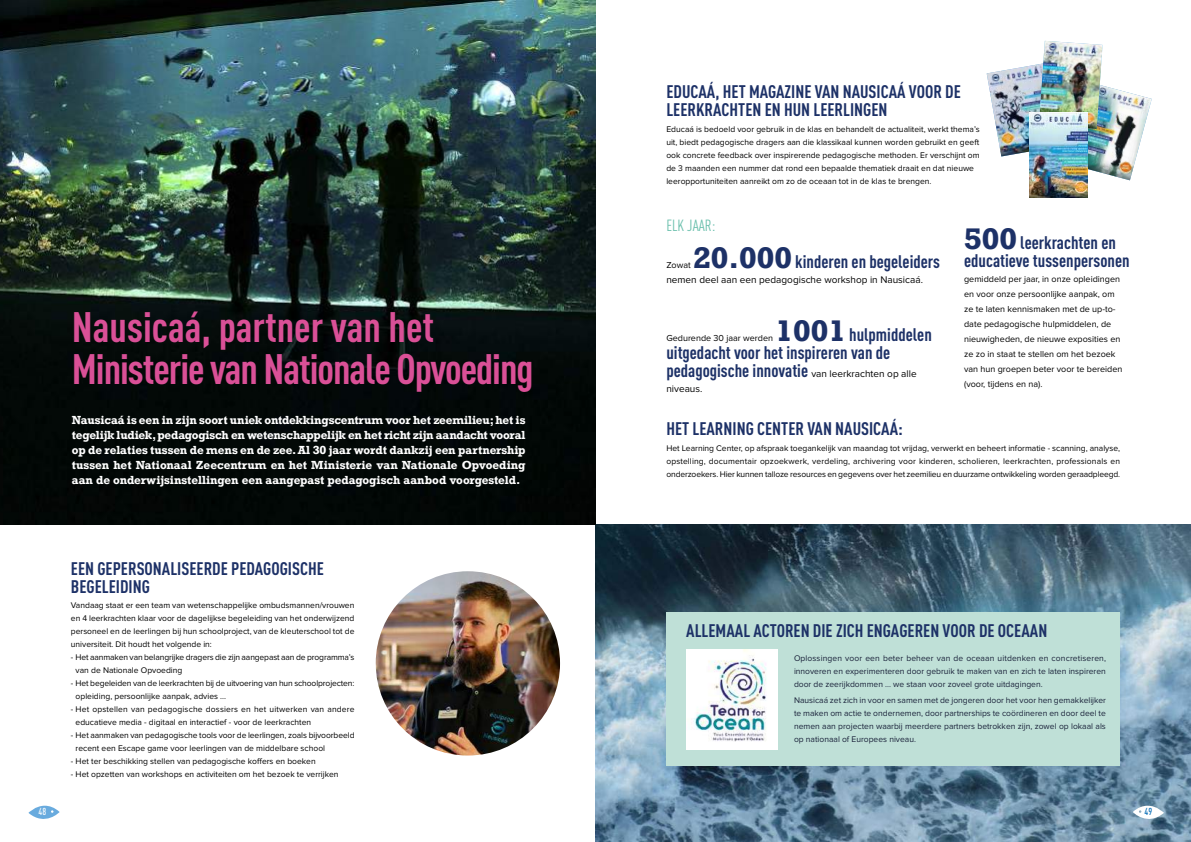
<style>
.page{position:relative;width:1191px;height:842px;background:#fff}
.page>*{position:absolute;margin:0;border:0;box-sizing:border-box;transform-origin:0 0}
.t1{font:700 42px/42px "DIN Cond";letter-spacing:-.025em;color:#da5097}
.t2{font:700 18px/18px "DIN Cond";color:#1d3167}
.t3{font:16px "DIN Cond";color:#69bfac}
.t4{font:700 11px/15px "Rockwell";color:#fff;text-align:justify}
.t5{font:10px "Proxima Nova";color:#000}
.t6{font:500 10px "DIN Cond";color:#fff}
.t7{font:500 10px "DIN Cond";color:#0069b4}
.t8{font:9px/15px "Proxima Nova";color:#000}
.t9{font:8.5px/13px "Proxima Nova";color:#000}
.t10{font:8.5px/13px "Proxima Nova";color:#1a223a;text-align:justify}
.s1{font-family:"Rockwell";font-size:28px}
.s2{font-family:"Proxima Nova";font-weight:400;font-size:10px;color:#000}
</style>
<div class="page">
<img style="left:595px;top:524px;width:596px;height:318px">
<svg style="left:28px;top:806px;width:32px;height:13px"></svg>
<svg style="left:1132px;top:806px;width:32px;height:21px"></svg>
<img style="left:0;top:0;width:595px;height:524px">
<img style="left:986px;top:45px;width:165px;height:135px">
<img style="left:1039px;top:41px;width:63px;height:88px">
<img style="left:376px;top:571px;width:184px;height:184px;border-radius:92px">
<img style="left:1029px;top:113px;width:58px;height:84px">
<div style="left:666px;top:612px;width:454px;height:153px;background:#bfe0d7"></div>
<img style="left:686px;top:649px;width:91px;height:101px">
<h1 class="t1" style="left:72px;top:305px;width:463px">Nausicaá, partner van het<br>Ministerie van Nationale Opvoeding</h1>
<p class="t4" style="left:72px;top:412px;width:455px">Nausicaá is een in zijn soort uniek ontdekkingscentrum voor het zeemilieu; het is tegelijk ludiek, pedagogisch en wetenschappelijk en het richt zijn aandacht vooral op de relaties tussen de mens en de zee. Al 30 jaar wordt dankzij een partnership tussen het Nationaal Zeecentrum en het Ministerie van Nationale Opvoeding aan de onderwijsinstellingen een aangepast pedagogisch aanbod voorgesteld.</p>
<h2 class="t2" style="left:71px;top:559px;width:254px">EEN GEPERSONALISEERDE PEDAGOGISCHE<br>BEGELEIDING</h2>
<p class="t9" style="left:71px;top:599px;width:285px;text-align:justify">Vandaag staat er een team van wetenschappelijke ombudsmannen/vrouwen en 4 leerkrachten klaar voor de dagelijkse begeleiding van het onderwijzend personeel en de leerlingen bij hun schoolproject, van de kleuterschool tot de universiteit. Dit houdt het volgende in:</p>
<p class="t9" style="left:76px;top:651px;width:280px;text-indent:-5px">- Het aanmaken van belangrijke dragers die zijn aangepast aan de programma’s van de Nationale Opvoeding</p>
<p class="t9" style="left:76px;top:677px;width:280px;text-indent:-5px">- Het begeleiden van de leerkrachten bij de uitvoering van hun schoolprojecten: opleiding, persoonlijke aanpak, advies ...</p>
<p class="t9" style="left:76px;top:703px;width:280px;text-indent:-5px">- Het opstellen van pedagogische dossiers en het uitwerken van andere educatieve media - digitaal en interactief - voor de leerkrachten</p>
<p class="t9" style="left:76px;top:729px;width:280px;text-indent:-5px">- Het aanmaken van pedagogische tools voor de leerlingen, zoals bijvoorbeeld recent een Escape game voor leerlingen van de middelbare school</p>
<p class="t9" style="left:71px;top:755px;width:246px">- Het ter beschikking stellen van pedagogische koffers en boeken</p>
<p class="t9" style="left:71px;top:768px;width:269px">- Het opzetten van workshops en activiteiten om het bezoek te verrijken</p>
<h2 class="t2" style="left:666px;top:82px;width:296px">EDUCAÁ, HET MAGAZINE VAN NAUSICAÁ VOOR DE<br>LEERKRACHTEN EN HUN LEERLINGEN</h2>
<p class="t9" style="left:666px;top:122px;width:315px">Educaá is bedoeld voor gebruik in de klas en behandelt de actualiteit, werkt thema’s uit, biedt pedagogische dragers aan die klassikaal kunnen worden gebruikt en geeft ook concrete feedback over inspirerende pedagogische methoden. Er verschijnt om de 3 maanden een nummer dat rond een bepaalde thematiek draait en dat nieuwe leeropportuniteiten aanreikt om zo de oceaan tot in de klas te brengen.</p>
<h3 class="t3" style="left:666px;top:216px;width:51px">ELK JAAR:</h3>
<h2 class="t2" style="left:693px;top:253px;width:248px"><span class="s1">20.000</span> kinderen en begeleiders</h2>
<p class="t5" style="left:666px;top:274px;width:258px">nemen deel aan een pedagogische workshop in Nausicaá.</p>
<p class="t8" style="left:666px;top:258px;width:26px">Zowat</p>
<h2 class="t2" style="left:666px;top:326px;width:267px;text-indent:109px"><span class="s1">1001</span> hulpmiddelen uitgedacht voor het inspireren van de pedagogische innovatie <span class="s2">van leerkrachten op alle</span></h2>
<p class="t5" style="left:666px;top:383px;width:38px">niveaus.</p>
<p class="t8" style="left:666px;top:331px;width:108px">Gedurende 30 jaar werden</p>
<h2 class="t2" style="left:964px;top:233px;width:167px"><span class="s1">500</span> leerkrachten en educatieve tussenpersonen</h2>
<p class="t8" style="left:964px;top:271px;width:160px">gemiddeld per jaar, in onze opleidingen en voor onze persoonlijke aanpak, om ze te laten kennismaken met de up-to&shy;date pedagogische hulpmiddelen, de nieuwigheden, de nieuwe exposities en ze zo in staat te stellen om het bezoek van hun groepen beter voor te bereiden (voor, tijdens en na).</p>
<h2 class="t2" style="left:666px;top:419px;width:238px">HET LEARNING CENTER VAN NAUSICAÁ:</h2>
<p class="t9" style="left:666px;top:442px;width:455px;text-align:justify">Het Learning Center, op afspraak toegankelijk van maandag tot vrijdag, verwerkt en beheert informatie - scanning, analyse, opstelling, documentair opzoekwerk, verdeling, archivering voor kinderen, scholieren, leerkrachten, professionals en onderzoekers. Hier kunnen talloze resources en gegevens over het zeemilieu en duurzame ontwikkeling worden geraadpleegd.</p>
<h2 class="t2" style="left:686px;top:621px;width:362px">ALLEMAAL ACTOREN DIE ZICH ENGAGEREN VOOR DE OCEAAN</h2>
<p class="t10" style="left:794px;top:652px;width:313px">Oplossingen voor een beter beheer van de oceaan uitdenken en concretiseren, innoveren en experimenteren door gebruik te maken van en zich te laten inspireren door de zeerijkdommen ... we staan voor zoveel grote uitdagingen.</p>
<p class="t10" style="left:794px;top:694px;width:314px">Nausicaá zet zich in voor en samen met de jongeren door het voor hen gemakkelijker te maken om actie te ondernemen, door partnerships te coördineren en door deel te nemen aan projecten waarbij meerdere partners betrokken zijn, zowel op lokaal als op nationaal of Europees niveau.</p>
<p class="t6" style="left:39px;top:806px;width:9px">48</p>
<p class="t7" style="left:1144px;top:806px;width:9px">49</p>
</div>
